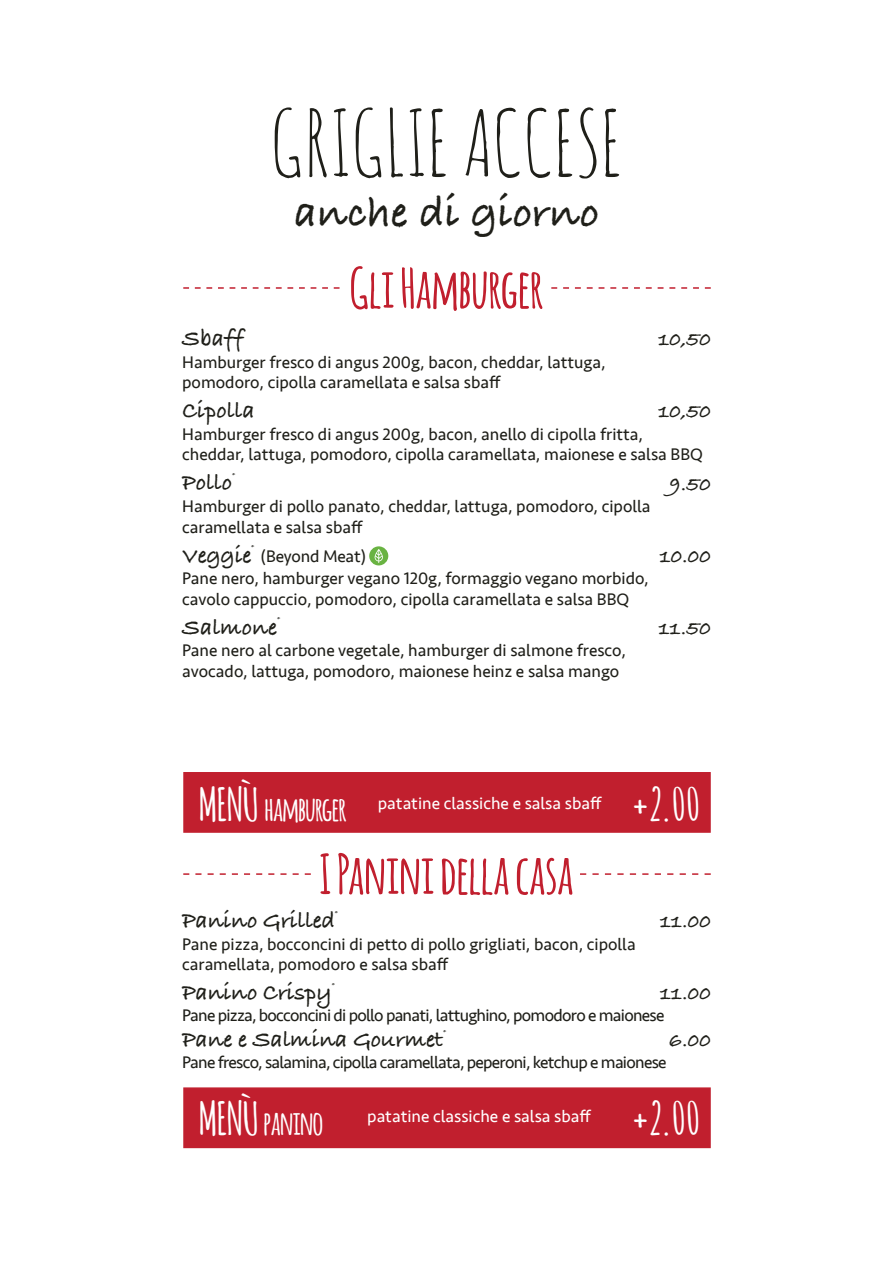
<style>
.page{position:relative;width:893px;height:1263px;background:#fff}
.page>*{position:absolute;margin:0;border:0;box-sizing:border-box;transform-origin:0 0}
.t1{font:90px "Amatic SC";color:#1f1f19}
.t2{font:700 54px "Amatic";color:#c11f2e}
.t3{font:700 45px "Bradley Hand ITCTT";color:#1f1f19}
.t4{font:700 45px "Amatic";color:#fff}
.t5{font:700 33px "Amatic";letter-spacing:-.02em;color:#fff}
.t6{font:700 24px "Bradley Hand ITCTT";letter-spacing:-.01em;color:#1f1f19}
.t7{font:700 21px "Bradley Hand ITCTT";color:#1f1f19}
.t8{font:17.25px/20.7px "Seravek";color:#1f1f19}
.t9{font:17.25px "Seravek";letter-spacing:-.04em;color:#1f1f19}
.t10{font:17.25px "Seravek";color:#fff}
.t11{font:700 6.15px "Bradley Hand ITCTT";color:#1f1f19}
.s1{font-family:"Amatic";font-weight:700;font-size:45px}
.s2{font-family:"Amatic";font-weight:700;font-size:33px}
.s3{font-size:45px}
</style>
<div class="page">
<div style="left:183px;top:1087px;width:528px;height:61px;background:#c11f2e;border:2px solid #c11f2e"></div>
<div style="left:183px;top:772px;width:528px;height:61px;background:#c11f2e;border:2px solid #c11f2e"></div>
<svg style="left:183px;top:287px;width:157px;height:2px"></svg>
<svg style="left:551px;top:287px;width:160px;height:2px"></svg>
<svg style="left:183px;top:873px;width:128px;height:2px"></svg>
<svg style="left:580px;top:873px;width:131px;height:2px"></svg>
<div style="left:369px;top:546px;width:19px;height:19px;background:#69b342;border-radius:50%"></div>
<svg style="left:375px;top:549px;width:8px;height:14px"></svg>
<h1 class="t1" style="left:271px;top:85px;width:354px">GRIGLIE ACCESE</h1>
<h3 class="t3" style="left:294px;top:178px;width:306px">anche di giorno</h3>
<h2 class="t2" style="left:350px;top:250px;width:195px">Gli Hamburger</h2>
<h3 class="t6" style="left:182px;top:320px;width:63px">Sbaff</h3>
<p class="t7" style="left:658px;top:323px;width:54px">10,50</p>
<p class="t8" style="left:182px;top:352px;width:425px">Hamburger fresco di angus 200g, bacon, cheddar, lattuga, pomodoro, cipolla caramellata e salsa sbaff</p>
<h3 class="t6" style="left:182px;top:392px;width:74px">Cipolla</h3>
<p class="t7" style="left:658px;top:395px;width:54px">10,50</p>
<p class="t8" style="left:182px;top:423px;width:522px">Hamburger fresco di angus 200g, bacon, anello di cipolla fritta, cheddar, lattuga, pomodoro, cipolla caramellata, maionese e salsa BBQ</p>
<h3 class="t6" style="left:182px;top:464px;width:51px">Pollo</h3>
<p class="t11" style="left:232px;top:470px;width:5px">*</p>
<p class="t7" style="left:669px;top:468px;width:43px">9.50</p>
<p class="t8" style="left:182px;top:496px;width:470px">Hamburger di pollo panato, cheddar, lattuga, pomodoro, cipolla caramellata e salsa sbaff</p>
<h3 class="t6" style="left:182px;top:537px;width:71px">Veggie</h3>
<p class="t11" style="left:251px;top:543px;width:5px">*</p>
<p class="t8" style="left:260px;top:546px;width:107px">(Beyond Meat)</p>
<p class="t7" style="left:660px;top:540px;width:52px">10.00</p>
<p class="t8" style="left:182px;top:568px;width:468px">Pane nero, hamburger vegano 120g, formaggio vegano morbido, cavolo cappuccio, pomodoro, cipolla caramellata e salsa BBQ</p>
<h3 class="t6" style="left:182px;top:609px;width:97px">Salmone</h3>
<p class="t11" style="left:277px;top:615px;width:5px">*</p>
<p class="t7" style="left:659px;top:612px;width:53px">11.50</p>
<p class="t8" style="left:182px;top:640px;width:445px">Pane nero al carbone vegetale, hamburger di salmone fresco, avocado, lattuga, pomodoro, maionese heinz e salsa mango</p>
<p class="t10" style="left:199px;top:790px;width:405px"><span class="s1">MENÙ</span> <span class="s2">hamburger</span> patatine classiche e salsa sbaff</p>
<h3 class="t4" style="left:631px;top:772px;width:71px">+2.00</h3>
<h2 class="t2" style="left:320px;top:836px;width:255px">I Panini della casa</h2>
<h3 class="t6" style="left:182px;top:902px;width:154px">Panino Grilled</h3>
<p class="t11" style="left:335px;top:908px;width:5px">*</p>
<p class="t7" style="left:660px;top:905px;width:52px">11.00</p>
<p class="t8" style="left:182px;top:933px;width:455px">Pane pizza, bocconcini di petto di pollo grigliati, bacon, cipolla caramellata, pomodoro e salsa sbaff</p>
<h3 class="t6" style="left:182px;top:974px;width:151px">Panino Crispy</h3>
<p class="t11" style="left:332px;top:980px;width:5px">*</p>
<p class="t7" style="left:660px;top:977px;width:52px">11.00</p>
<p class="t9" style="left:182px;top:1002px;width:484px">Pane pizza, bocconcini di pollo panati, lattughino, pomodoro e maionese</p>
<h3 class="t6" style="left:182px;top:1021px;width:263px">Pane e Salmina Gourmet</h3>
<p class="t11" style="left:443px;top:1027px;width:5px">*</p>
<p class="t7" style="left:669px;top:1024px;width:43px">6.00</p>
<p class="t9" style="left:182px;top:1049px;width:486px">Pane fresco, salamina, cipolla caramellata, peperoni, ketchup e maionese</p>
<h3 class="t5" style="left:199px;top:1099px;width:126px"><span class="s3">MENÙ</span> panino</h3>
<p class="t10" style="left:367px;top:1103px;width:225px">patatine classiche e salsa sbaff</p>
<h3 class="t4" style="left:631px;top:1086px;width:71px">+2.00</h3>
</div>
